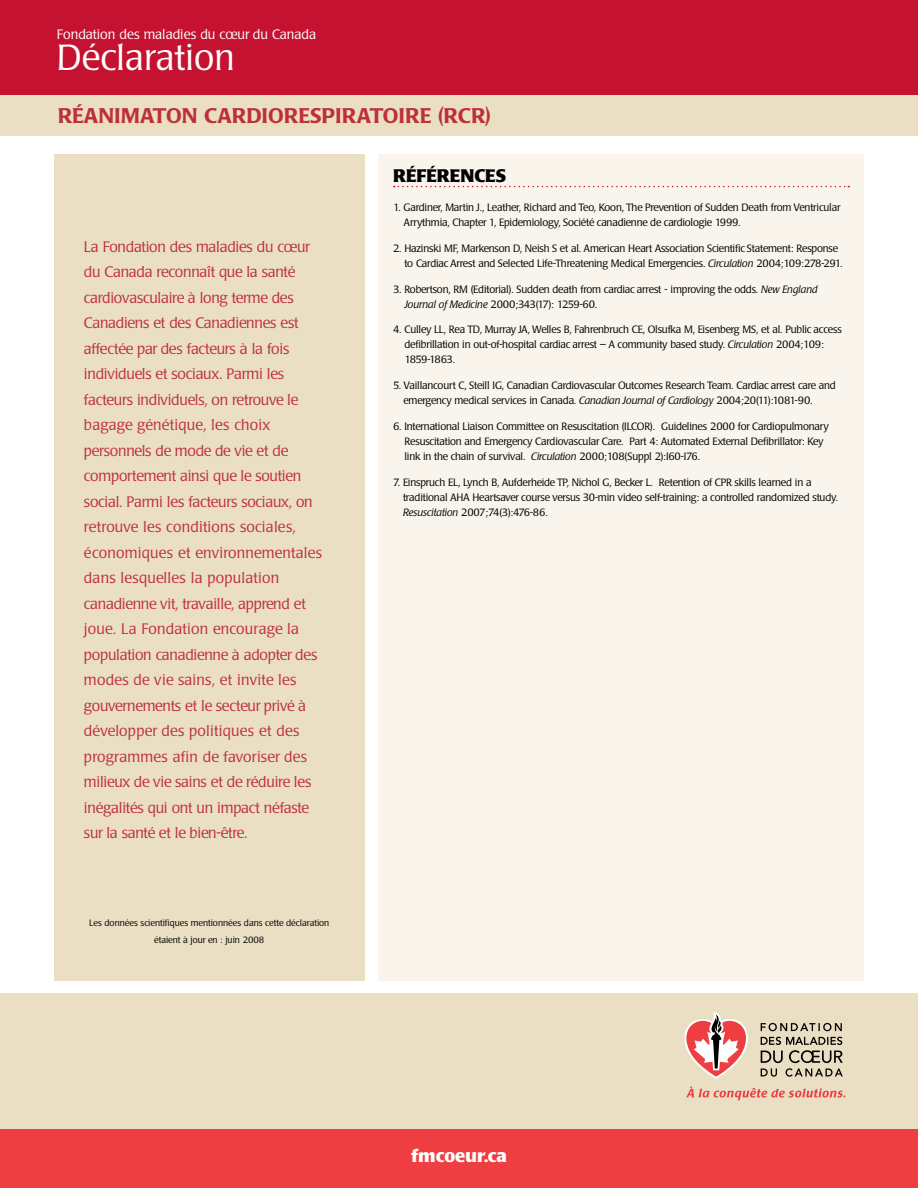
<style>
.page{position:relative;width:918px;height:1188px;background:#fff}
.page>*{position:absolute;margin:0;border:0;box-sizing:border-box;transform-origin:0 0}
.t1{font:300 36px "Laudatio BQ";color:#fff}
.t2{font:500 21px "Laudatio BQ";color:#bf2f38}
.t3{font:700 18px "Laudatio BQ";color:#fff}
.t4{font:700 18px "Laudatio BQ";color:#000}
.t5{font:300 15px/25.5px "Laudatio BQ";letter-spacing:-.015em;color:#bf2f38}
.t6{font:300 13.5px "Laudatio BQ";color:#fff}
.t7{font:300 10.5px/15px "Laudatio BQ";letter-spacing:-.015em;color:#000}
.t8{font:300 9px/16.5px "Laudatio BQ";color:#000;text-align:center}
.s1{font-style:italic}
</style>
<div class="page">
<div style="left:0;top:0;width:918px;height:102px;background:#c41230"></div>
<div style="left:0;top:993px;width:918px;height:140px;background:#eadfc3"></div>
<div style="left:0;top:1129px;width:918px;height:59px;background:#ef3e42"></div>
<div style="left:0;top:95px;width:918px;height:41px;background:#eadfc3"></div>
<div style="left:378px;top:154px;width:486px;height:827px;background:#f9f5ed"></div>
<svg style="left:394px;top:186px;width:455px;height:1px"></svg>
<div style="left:54px;top:154px;width:310px;height:827px;background:#eadfc3"></div>
<svg style="left:686px;top:1087px;width:159px;height:13px"></svg>
<svg style="left:761px;top:1023px;width:81px;height:8px"></svg>
<svg style="left:761px;top:1037px;width:82px;height:40px"></svg>
<svg style="left:684px;top:1011px;width:64px;height:68px"></svg>
<p class="t6" style="left:57px;top:26px;width:261px">Fondation des maladies du cœur du Canada</p>
<h1 class="t1" style="left:57px;top:37px;width:179px">Déclaration</h1>
<h2 class="t2" style="left:58px;top:104px;width:434px">RÉANIMATON CARDIORESPIRATOIRE (RCR)</h2>
<h3 class="t4" style="left:393px;top:166px;width:115px">RÉFÉRENCES</h3>
<p class="t7" style="left:404px;top:200px;width:438px;text-indent:-11px">1. Gardiner, Martin J., Leather, Richard and Teo, Koon, The Prevention of Sudden Death from Ventricular<br>Arrythmia, Chapter 1, Epidemiology, Société canadienne de cardiologie 1999.</p>
<p class="t7" style="left:404px;top:241px;width:440px;text-indent:-11px">2. Hazinski MF, Markenson D, Neish S et al. American Heart Association Scientific Statement: Response to Cardiac Arrest and Selected Life-Threatening Medical Emergencies. <span class="s1">Circulation</span> 2004;109:278-291.</p>
<p class="t7" style="left:404px;top:282px;width:415px;text-indent:-11px">3. Robertson, RM (Editorial). Sudden death from cardiac arrest - improving the odds. <span class="s1">New England<br>Journal of Medicine</span> 2000;343(17): 1259-60.</p>
<p class="t7" style="left:404px;top:322px;width:439px;text-indent:-11px">4. Culley LL, Rea TD, Murray JA, Welles B, Fahrenbruch CE, Olsufka M, Eisenberg MS, et al. Public access defibrillation in out-of-hospital cardiac arrest – A community based study. <span class="s1">Circulation</span> 2004;109:<br>1859-1863.</p>
<p class="t7" style="left:403px;top:378px;width:434px;text-indent:-10px">5. Vaillancourt C, Steill IG, Canadian Cardiovascular Outcomes Research Team. Cardiac arrest care and emergency medical services in Canada. <span class="s1">Canadian Journal of Cardiology</span> 2004;20(11):1081-90.</p>
<p class="t7" style="left:404px;top:419px;width:426px;text-indent:-11px">6. International Liaison Committee on Resuscitation (ILCOR). Guidelines 2000 for Cardiopulmonary<br>Resuscitation and Emergency Cardiovascular Care. Part 4: Automated External Defibrillator: Key link in the chain of survival. <span class="s1">Circulation</span> 2000;108(Suppl 2):I60-I76.</p>
<p class="t7" style="left:403px;top:475px;width:437px;text-indent:-10px">7. Einspruch EL, Lynch B, Aufderheide TP, Nichol G, Becker L. Retention of CPR skills learned in a traditional AHA Heartsaver course versus 30-min video self-training: a controlled randomized study.<br><span class="s1">Resuscitation</span> 2007;74(3):476-86.</p>
<p class="t5" style="left:84px;top:234px;width:240px">La Fondation des maladies du cœur du Canada reconnaît que la santé cardiovasculaire à long terme des Canadiens et des Canadiennes est affectée par des facteurs à la fois individuels et sociaux. Parmi les facteurs individuels, on retrouve le bagage génétique, les choix personnels de mode de vie et de comportement ainsi que le soutien social. Parmi les facteurs sociaux, on retrouve les conditions sociales, économiques et environnementales dans lesquelles la population canadienne vit, travaille, apprend et joue. La Fondation encourage la population canadienne à adopter des modes de vie sains, et invite les gouvernements et le secteur privé à développer des politiques et des programmes afin de favoriser des milieux de vie sains et de réduire les inégalités qui ont un impact néfaste sur la santé et le bien-être.</p>
<p class="t8" style="left:89px;top:915px;width:242px">Les données scientifiques mentionnées dans cette déclaration étaient à jour en : juin 2008</p>
<h3 class="t3" style="left:411px;top:1146px;width:97px">fmcoeur.ca</h3>
</div>
